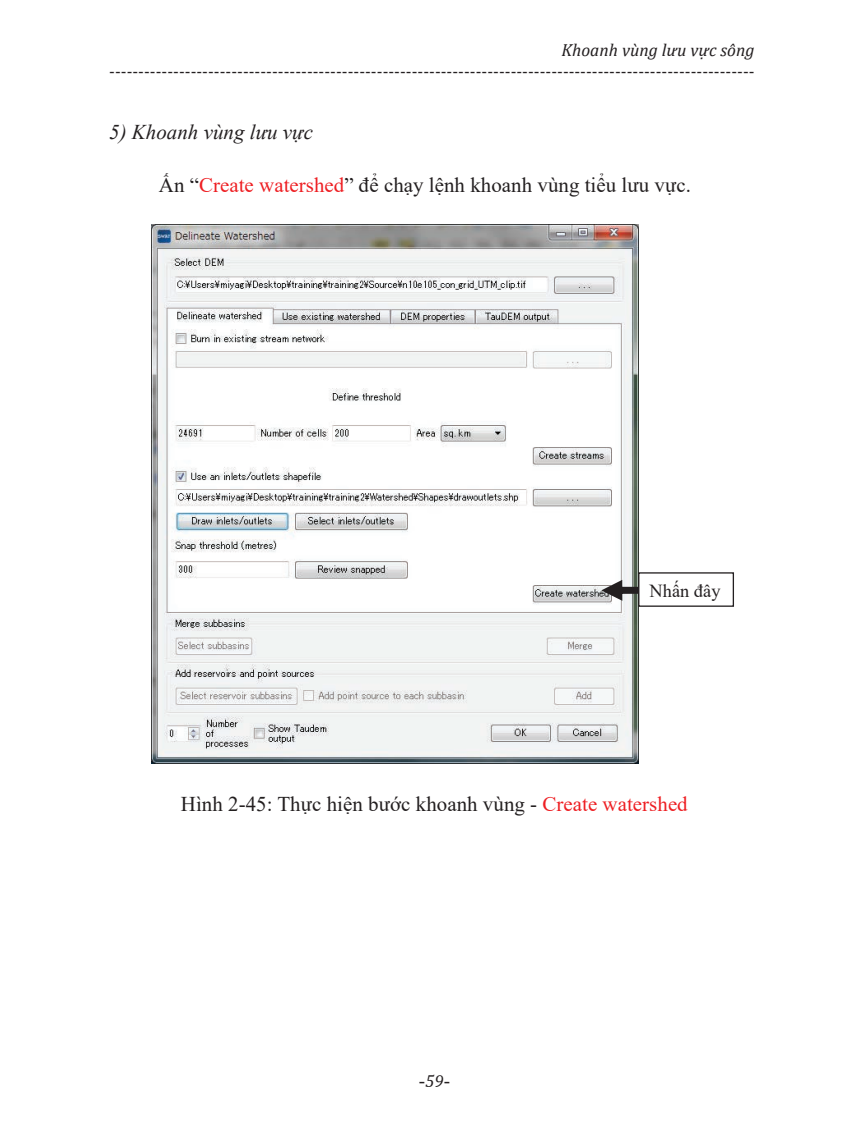
<style>
.page{position:relative;width:844px;height:1141px;background:#fff}
.page>*{position:absolute;margin:0;border:0;box-sizing:border-box;transform-origin:0 0}
.t1{font:21px "Times New Roman";letter-spacing:.005em;color:#231f20}
.t2{font:italic 21px "Times New Roman";color:#231f20}
.t3{font:19.25px "Times New Roman";color:#231f20}
.t4{font:18.38px "Times New Roman";color:#231f20}
.t5{font:17.5px "Cambria";color:#231f20}
.t6{font:italic 17.5px "Cambria";color:#231f20}
.s1{color:#ee1f23}
.s2{font-family:"Cambria";font-style:italic;font-size:17.5px}
</style>
<div class="page">
<img style="left:151px;top:224px;width:487px;height:539px">
<svg style="left:601px;top:572px;width:132px;height:35px"></svg>
<p class="t6" style="left:561px;top:38px;width:194px">Khoanh vùng lưu vực sông</p>
<p class="t5" style="left:109px;top:61px;width:646px">---------------------------------------------------------------------------------------------------------------</p>
<p class="t2" style="left:109px;top:118px;width:205px">5) Khoanh vùng lưu vực</p>
<p class="t1" style="left:159px;top:170px;width:533px">Ấn “<span class="s1">Create watershed</span>” để chạy lệnh khoanh vùng tiểu lưu vực.</p>
<p class="t4" style="left:649px;top:578px;width:72px">Nhấn đây</p>
<p class="t1" style="left:181px;top:789px;width:508px">Hình 2-45: Thực hiện bước khoanh vùng - <span class="s1">Create watershed</span></p>
<p class="t3" style="left:418px;top:1067px;width:33px">-<span class="s2">59</span>-</p>
</div>
